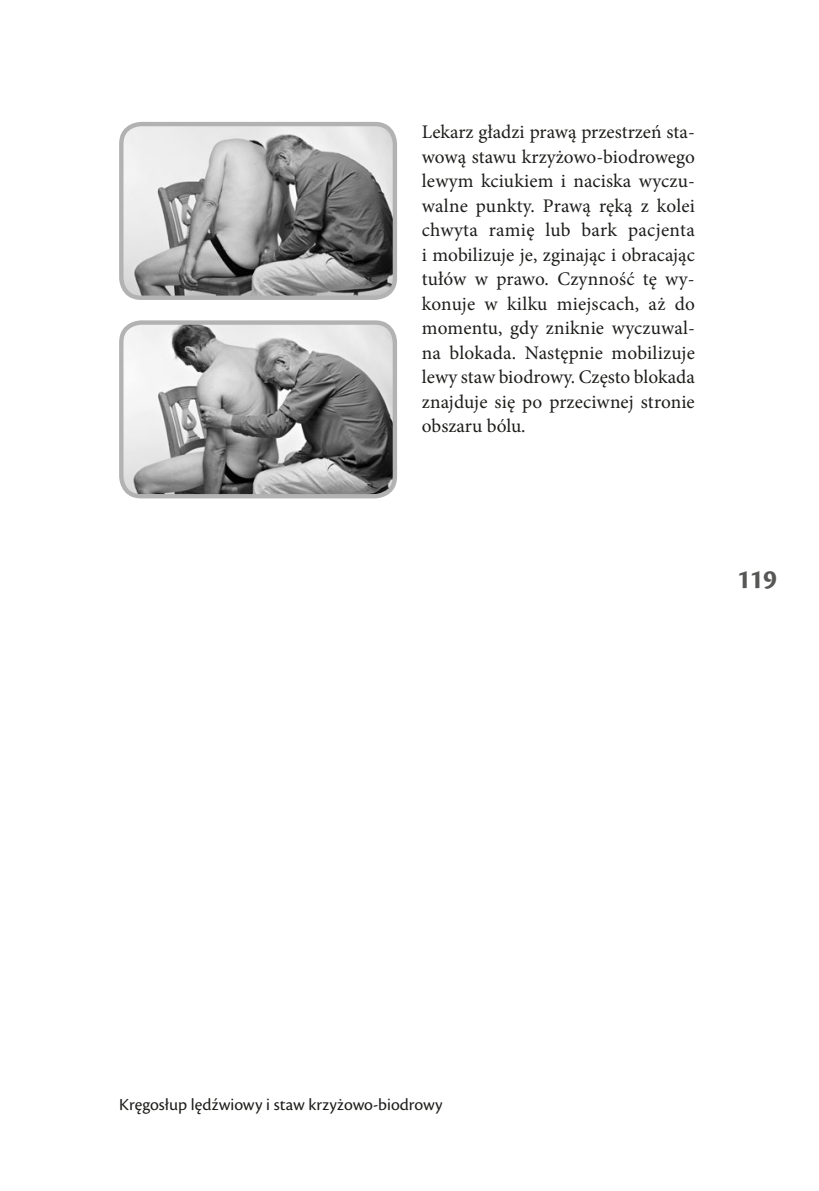
<style>
.page{position:relative;width:819px;height:1191px;background:#fff}
.page>*{position:absolute;margin:0;border:0;box-sizing:border-box;transform-origin:0 0}
.t1{font:700 28px "Cronos Pro";color:#575756}
.t2{font:19.25px/24.5px "Minion Pro";letter-spacing:.005em;color:#1d1d1b;text-align:justify}
.t3{font:17.5px "Cronos Pro";letter-spacing:.005em;color:#1d1d1b}
</style>
<div class="page">
<img style="left:124px;top:127px;width:268px;height:168px">
<div style="left:119px;top:122px;width:278px;height:178px;border:4px solid #b3b2b2;border-radius:20px"></div>
<img style="left:124px;top:325px;width:270px;height:170px">
<div style="left:119px;top:320px;width:278px;height:178px;border:4px solid #b3b2b2;border-radius:20px"></div>
<p class="t2" style="left:422px;top:120px;width:274px">Lekarz gładzi prawą przestrzeń sta&shy;wową stawu krzyżowo-biodrowego lewym kciukiem i naciska wyczu&shy;walne punkty. Prawą ręką z kolei chwyta ramię lub bark pacjenta i mobilizuje je, zginając i obracając tułów w prawo. Czynność tę wy&shy;konuje w kilku miejscach, aż do momentu, gdy zniknie wyczuwal&shy;na blokada. Następnie mobilizuje lewy staw biodrowy. Często blokada znajduje się po przeciwnej stronie obszaru bólu.</p>
<h1 class="t1" style="left:736px;top:563px;width:42px">119</h1>
<p class="t3" style="left:119px;top:1094px;width:325px">Kręgosłup lędźwiowy i staw krzyżowo-biodrowy</p>
</div>
